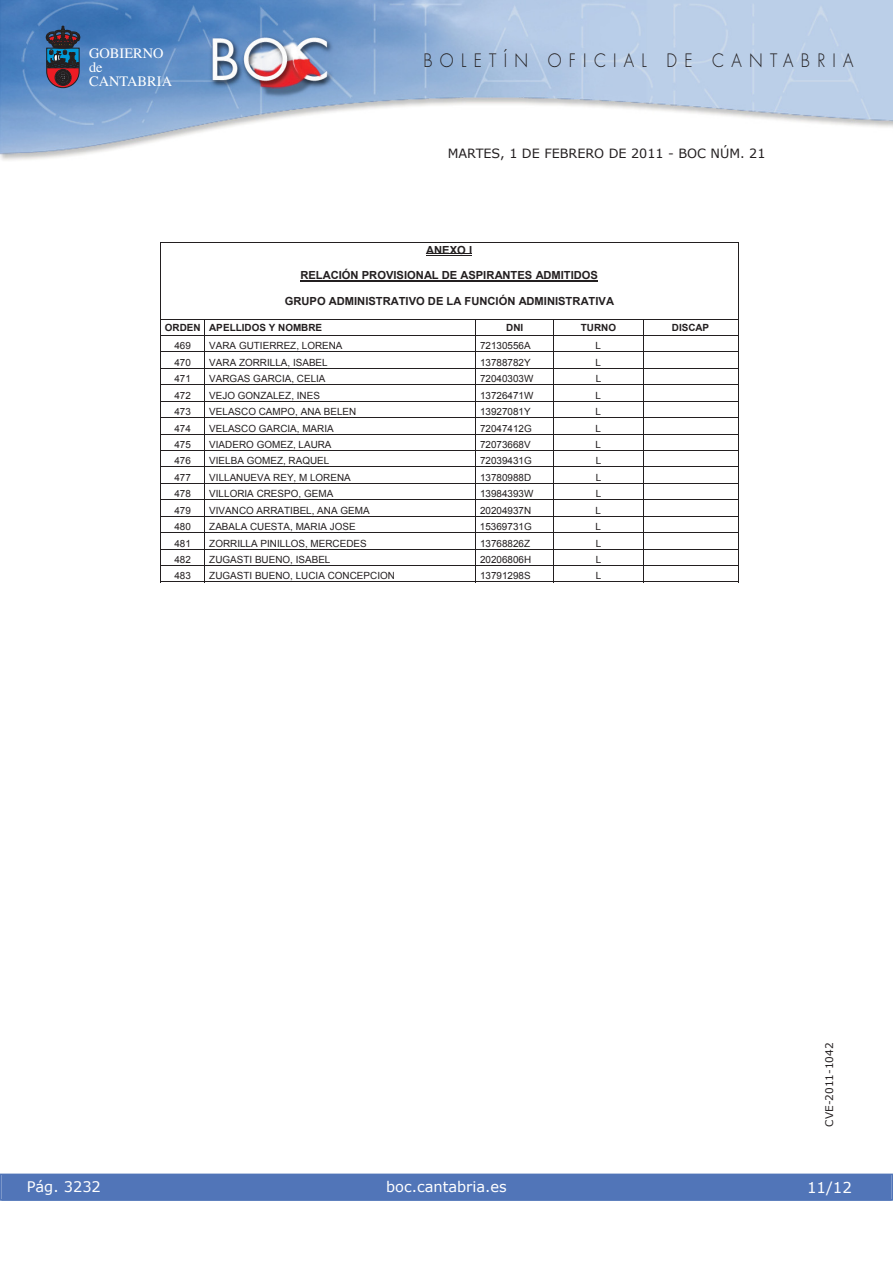
<style>
.page{position:relative;width:893px;height:1263px;background:#fff}
.page>*{position:absolute;margin:0;border:0;box-sizing:border-box;transform-origin:0 0}
.t1{font:300 18px "Futura";letter-spacing:.45em;color:#231f20;scale:.9 1}
.t2{font:15px "Verdana";color:#fff}
.t3{font:14.55px "Verdana";color:#fff}
.t4{font:14.4px/14.1px "Times";color:#fff}
.t5{font:12.75px "Verdana";color:#231f20}
.t6{font:700 11.1px "Arial";color:#231f20}
.t7{font:10.5px "Verdana";color:#231f20}
.t8{font:9.9px "Arial";color:#231f20}
.t9{font:700 9.9px "Arial";color:#231f20}
</style>
<div class="page">
<div style="left:1px;top:1174px;width:890px;height:27px;background:#5175b8"></div>
<div style="left:0;top:1174px;width:893px;height:27px;border:1px solid #5175b8"></div>
<img style="left:0;top:0;width:893px;height:161px">
<svg style="left:46px;top:26px;width:34px;height:62px;background:#464054"></svg>
<hr style="left:426px;top:254px;width:46px;height:1px;background:#231f20">
<hr style="left:426px;top:255px;width:46px;height:1px;background:#231f20">
<hr style="left:300px;top:280px;width:298px;height:2px;background:#231f20">
<hr style="left:160px;top:243px;width:578px;height:1px;background:#231f20">
<hr style="left:160px;top:243px;width:1px;height:76px;background:#231f20">
<hr style="left:738px;top:243px;width:1px;height:76px;background:#231f20">
<hr style="left:160px;top:319px;width:578px;height:1px;background:#231f20">
<hr style="left:160px;top:335px;width:578px;height:1px;background:#231f20">
<hr style="left:160px;top:352px;width:578px;height:1px;background:#231f20">
<hr style="left:160px;top:368px;width:578px;height:1px;background:#231f20">
<hr style="left:160px;top:385px;width:578px;height:1px;background:#231f20">
<hr style="left:160px;top:401px;width:578px;height:1px;background:#231f20">
<hr style="left:160px;top:417px;width:578px;height:1px;background:#231f20">
<hr style="left:160px;top:434px;width:578px;height:1px;background:#231f20">
<hr style="left:160px;top:450px;width:578px;height:1px;background:#231f20">
<hr style="left:160px;top:467px;width:578px;height:1px;background:#231f20">
<hr style="left:160px;top:483px;width:578px;height:1px;background:#231f20">
<hr style="left:160px;top:499px;width:578px;height:1px;background:#231f20">
<hr style="left:160px;top:516px;width:578px;height:1px;background:#231f20">
<hr style="left:160px;top:532px;width:578px;height:1px;background:#231f20">
<hr style="left:160px;top:549px;width:578px;height:1px;background:#231f20">
<hr style="left:160px;top:565px;width:578px;height:1px;background:#231f20">
<svg style="left:160px;top:320px;width:1px;height:262px"></svg>
<hr style="left:160px;top:582px;width:45px;height:1px;background:#231f20">
<hr style="left:205px;top:582px;width:270px;height:1px;background:#231f20">
<svg style="left:475px;top:320px;width:1px;height:262px"></svg>
<hr style="left:476px;top:582px;width:77px;height:1px;background:#231f20">
<svg style="left:553px;top:320px;width:1px;height:262px"></svg>
<hr style="left:554px;top:582px;width:89px;height:1px;background:#231f20">
<svg style="left:643px;top:320px;width:1px;height:262px"></svg>
<hr style="left:643px;top:582px;width:95px;height:1px;background:#231f20">
<svg style="left:738px;top:319px;width:1px;height:264px"></svg>
<h3 class="t4" style="left:89px;top:47px;width:85px">GOBIERNO de<br>CANTABRIA</h3>
<h1 class="t1" style="left:423px;top:52px;width:479px">BOLETÍN OFICIAL DE CANTABRIA</h1>
<p class="t5" style="left:448px;top:145px;width:319px">MARTES, 1 DE FEBRERO DE 2011 - BOC NÚM. 21</p>
<p class="t6" style="left:426px;top:243px;width:47px">ANEXO I</p>
<p class="t6" style="left:300px;top:269px;width:299px">RELACIÓN PROVISIONAL DE ASPIRANTES ADMITIDOS</p>
<p class="t6" style="left:285px;top:295px;width:331px">GRUPO ADMINISTRATIVO DE LA FUNCIÓN ADMINISTRATIVA</p>
<p class="t9" style="left:165px;top:322px;width:159px">ORDEN APELLIDOS Y NOMBRE</p>
<p class="t9" style="left:506px;top:322px;width:19px">DNI</p>
<p class="t9" style="left:581px;top:322px;width:37px">TURNO</p>
<p class="t9" style="left:672px;top:322px;width:39px">DISCAP</p>
<p class="t8" style="left:174px;top:340px;width:18px">469</p>
<p class="t8" style="left:209px;top:340px;width:135px">VARA GUTIERREZ, LORENA</p>
<p class="t8" style="left:480px;top:340px;width:52px">72130556A</p>
<p class="t8" style="left:596px;top:340px;width:7px">L</p>
<p class="t8" style="left:174px;top:357px;width:18px">470</p>
<p class="t8" style="left:209px;top:357px;width:120px">VARA ZORRILLA, ISABEL</p>
<p class="t8" style="left:480px;top:357px;width:52px">13788782Y</p>
<p class="t8" style="left:596px;top:357px;width:7px">L</p>
<p class="t8" style="left:174px;top:373px;width:18px">471</p>
<p class="t8" style="left:209px;top:373px;width:118px">VARGAS GARCIA, CELIA</p>
<p class="t8" style="left:480px;top:373px;width:55px">72040303W</p>
<p class="t8" style="left:596px;top:373px;width:7px">L</p>
<p class="t8" style="left:174px;top:390px;width:18px">472</p>
<p class="t8" style="left:209px;top:390px;width:112px">VEJO GONZALEZ, INES</p>
<p class="t8" style="left:480px;top:390px;width:55px">13726471W</p>
<p class="t8" style="left:596px;top:390px;width:7px">L</p>
<p class="t8" style="left:174px;top:406px;width:18px">473</p>
<p class="t8" style="left:209px;top:406px;width:148px">VELASCO CAMPO, ANA BELEN</p>
<p class="t8" style="left:480px;top:406px;width:52px">13927081Y</p>
<p class="t8" style="left:596px;top:406px;width:7px">L</p>
<p class="t8" style="left:174px;top:423px;width:18px">474</p>
<p class="t8" style="left:209px;top:423px;width:126px">VELASCO GARCIA, MARIA</p>
<p class="t8" style="left:480px;top:423px;width:53px">72047412G</p>
<p class="t8" style="left:596px;top:423px;width:7px">L</p>
<p class="t8" style="left:174px;top:439px;width:18px">475</p>
<p class="t8" style="left:209px;top:439px;width:124px">VIADERO GOMEZ, LAURA</p>
<p class="t8" style="left:480px;top:439px;width:52px">72073668V</p>
<p class="t8" style="left:596px;top:439px;width:7px">L</p>
<p class="t8" style="left:174px;top:455px;width:18px">476</p>
<p class="t8" style="left:209px;top:455px;width:122px">VIELBA GOMEZ, RAQUEL</p>
<p class="t8" style="left:480px;top:455px;width:53px">72039431G</p>
<p class="t8" style="left:596px;top:455px;width:7px">L</p>
<p class="t8" style="left:174px;top:472px;width:18px">477</p>
<p class="t8" style="left:209px;top:472px;width:143px">VILLANUEVA REY, M LORENA</p>
<p class="t8" style="left:480px;top:472px;width:53px">13780988D</p>
<p class="t8" style="left:596px;top:472px;width:7px">L</p>
<p class="t8" style="left:174px;top:488px;width:18px">478</p>
<p class="t8" style="left:209px;top:488px;width:125px">VILLORIA CRESPO, GEMA</p>
<p class="t8" style="left:480px;top:488px;width:55px">13984393W</p>
<p class="t8" style="left:596px;top:488px;width:7px">L</p>
<p class="t8" style="left:174px;top:505px;width:18px">479</p>
<p class="t8" style="left:209px;top:505px;width:162px">VIVANCO ARRATIBEL, ANA GEMA</p>
<p class="t8" style="left:480px;top:505px;width:53px">20204937N</p>
<p class="t8" style="left:596px;top:505px;width:7px">L</p>
<p class="t8" style="left:174px;top:521px;width:18px">480</p>
<p class="t8" style="left:209px;top:521px;width:148px">ZABALA CUESTA, MARIA JOSE</p>
<p class="t8" style="left:480px;top:521px;width:53px">15369731G</p>
<p class="t8" style="left:596px;top:521px;width:7px">L</p>
<p class="t8" style="left:174px;top:538px;width:18px">481</p>
<p class="t8" style="left:209px;top:538px;width:159px">ZORRILLA PINILLOS, MERCEDES</p>
<p class="t8" style="left:480px;top:538px;width:52px">13768826Z</p>
<p class="t8" style="left:596px;top:538px;width:7px">L</p>
<p class="t8" style="left:174px;top:554px;width:18px">482</p>
<p class="t8" style="left:209px;top:554px;width:123px">ZUGASTI BUENO, ISABEL</p>
<p class="t8" style="left:480px;top:554px;width:53px">20206806H</p>
<p class="t8" style="left:596px;top:554px;width:7px">L</p>
<p class="t8" style="left:174px;top:570px;width:18px">483</p>
<p class="t8" style="left:209px;top:570px;width:187px">ZUGASTI BUENO, LUCIA CONCEPCION</p>
<p class="t8" style="left:480px;top:570px;width:52px">13791298S</p>
<p class="t8" style="left:596px;top:570px;width:7px">L</p>
<h3 class="t3" style="left:27px;top:1177px;width:76px">Pág. 3232</h3>
<h3 class="t3" style="left:386px;top:1178px;width:122px">boc.cantabria.es</h3>
<p class="t7" style="left:823px;top:1127px;width:86px;rotate:-90deg">CVE-2011-1042</p>
<h2 class="t2" style="left:807px;top:1178px;width:46px">11/12</h2>
</div>
